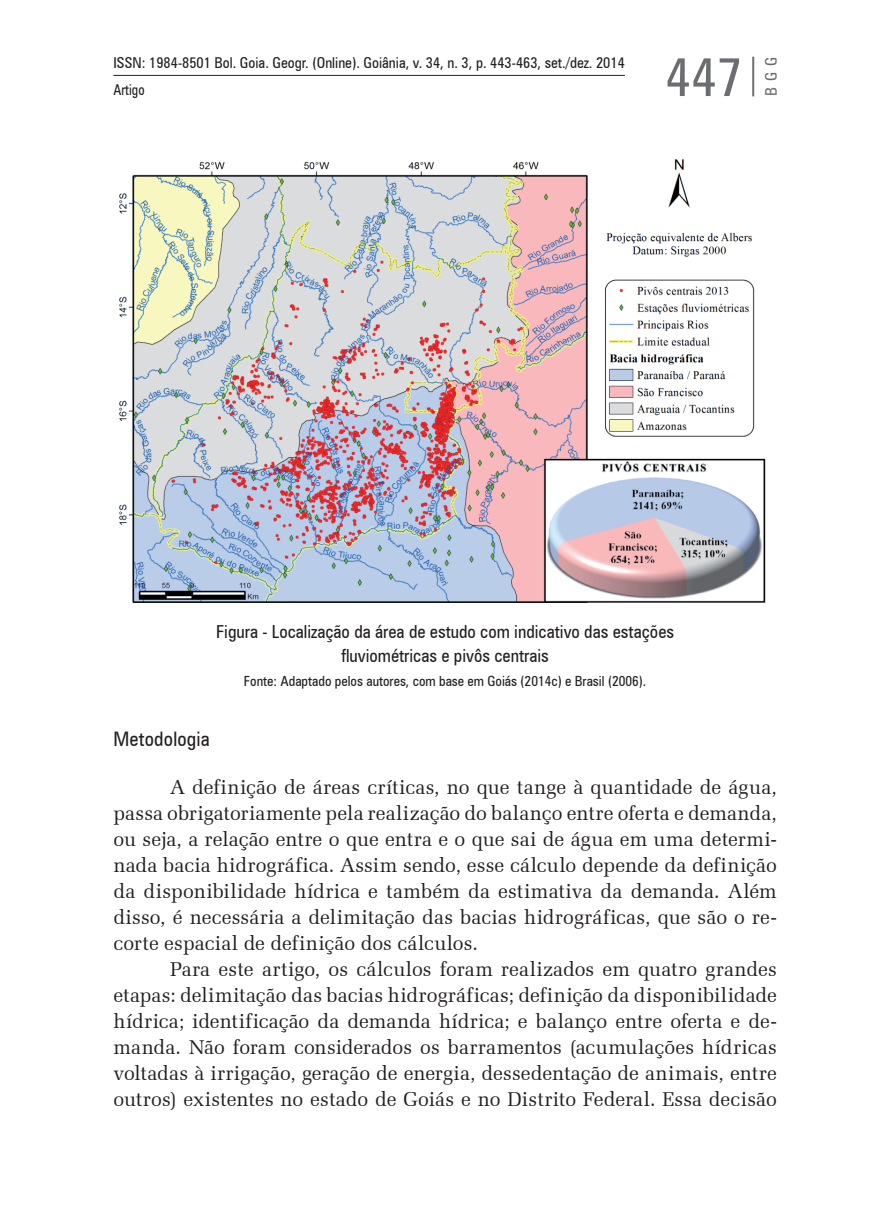
<style>
.page{position:relative;width:879px;height:1219px;background:#fff}
.page>*{position:absolute;margin:0;border:0;box-sizing:border-box;transform-origin:0 0}
.t1{font:condensed 54px "Zurich BT";color:#6c6d70}
.t2{font:20px/26px "Zapf Elliptical 711 BT";letter-spacing:.005em;color:#231f20;text-align:justify}
.t3{font:condensed 20px "Zurich BT";letter-spacing:.01em;color:#231f20}
.t4{font:condensed 18px/24px "Zurich BT";color:#231f20;text-align:center}
.t5{font:condensed 16px "Zurich BT";color:#6c6d70}
.t6{font:condensed 15px/26.8px "Zurich BT";color:#231f20}
.t7{font:condensed 14px "Zurich BT";color:#231f20}
</style>
<div class="page">
<hr style="left:752px;top:57px;width:2px;height:39px;background:#6c6d70">
<hr style="left:113px;top:75px;width:512px;height:1px;background:#231f20">
<img style="left:119px;top:159px;width:647px;height:444px">
<p class="t6" style="left:113px;top:49px;width:513px">ISSN: 1984-8501 Bol. Goia. Geogr. (Online). Goiânia, v. 34, n. 3, p. 443-463, set./dez. 2014<br>Artigo</p>
<h1 class="t1" style="left:665px;top:44px;width:79px">447</h1>
<p class="t5" style="left:761px;top:96px;width:41px;rotate:-90deg">BGG</p>
<p class="t4" style="left:216px;top:619px;width:459px">Figura - Localização da área de estudo com indicativo das estações fluviométricas e pivôs centrais</p>
<p class="t7" style="left:244px;top:672px;width:404px">Fonte: Adaptado pelos autores, com base em Goiás (2014c) e Brasil (2006).</p>
<p class="t3" style="left:113px;top:726px;width:98px">Metodologia</p>
<p class="t2" style="left:113px;top:774px;width:665px;text-indent:57px">A definição de áreas críticas, no que tange à quantidade de água, passa obrigatoriamente pela realização do balanço entre oferta e demanda, ou seja, a relação entre o que entra e o que sai de água em uma determi&shy;nada bacia hidrográfica. Assim sendo, esse cálculo depende da definição da disponibilidade hídrica e também da estimativa da demanda. Além disso, é necessária a delimitação das bacias hidrográficas, que são o re&shy;corte espacial de definição dos cálculos.</p>
<p class="t2" style="left:113px;top:956px;width:665px;text-indent:57px">Para este artigo, os cálculos foram realizados em quatro grandes etapas: delimitação das bacias hidrográficas; definição da disponibilidade hídrica; identificação da demanda hídrica; e balanço entre oferta e de&shy;manda. Não foram considerados os barramentos (acumulações hídricas voltadas à irrigação, geração de energia, dessedentação de animais, entre outros) existentes no estado de Goiás e no Distrito Federal. Essa decisão</p>
</div>
